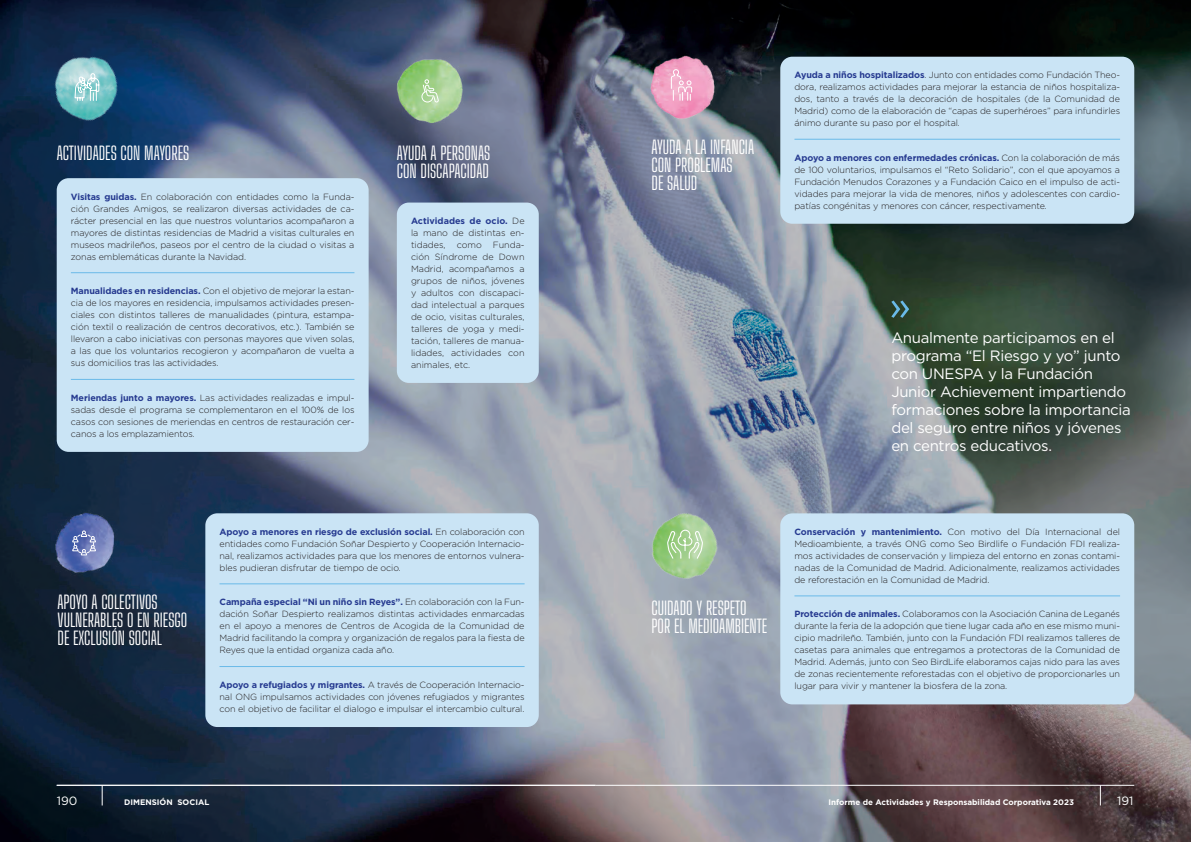
<style>
.page{position:relative;width:1191px;height:842px;background:#fff}
.page>*{position:absolute;margin:0;border:0;box-sizing:border-box;transform-origin:0 0}
.t1{font:18px/18px "Big Shoulders Display";color:#fff}
.t2{font:15px/18px "Gotham";letter-spacing:-.02em;color:#fff}
.t3{font:12px "Gotham";color:#fff}
.t4{font:300 9px/12px "Gotham";letter-spacing:-.01em;color:#231f20;text-align:justify}
.t5{font:700 8px "Gotham";color:#fff}
.s1{font-weight:700;color:#263a90}
</style>
<div class="page">
<img style="left:0;top:0;width:1191px;height:842px">
<div style="left:57px;top:178px;width:312px;height:274px;background:#cae4f5;border-radius:12px"></div>
<hr style="left:71px;top:273px;width:283px;height:1px;background:#6abae8">
<hr style="left:71px;top:379px;width:283px;height:1px;background:#6abae8">
<div style="left:780px;top:57px;width:354px;height:167px;background:#cae4f5;border-radius:12px"></div>
<hr style="left:794px;top:139px;width:326px;height:1px;background:#6abae8">
<div style="left:205px;top:513px;width:334px;height:214px;background:#cae4f5;border-radius:12px"></div>
<hr style="left:219px;top:584px;width:305px;height:1px;background:#6abae8">
<hr style="left:219px;top:666px;width:305px;height:1px;background:#6abae8">
<div style="left:397px;top:203px;width:142px;height:180px;background:#cae4f5;border-radius:12px"></div>
<svg style="left:891px;top:300px;width:18px;height:18px"></svg>
<img style="left:388px;top:48px;width:76px;height:83px">
<svg style="left:421px;top:79px;width:18px;height:24px"></svg>
<div style="left:780px;top:513px;width:354px;height:191px;background:#cae4f5;border-radius:12px"></div>
<hr style="left:794px;top:596px;width:326px;height:1px;background:#6abae8">
<img style="left:628px;top:489px;width:107px;height:109px">
<img style="left:42px;top:496px;width:76px;height:83px">
<svg style="left:72px;top:530px;width:24px;height:26px"></svg>
<img style="left:642px;top:40px;width:76px;height:82px">
<svg style="left:670px;top:69px;width:22px;height:33px"></svg>
<svg style="left:666px;top:529px;width:37px;height:31px"></svg>
<img style="left:37px;top:33px;width:107px;height:109px">
<svg style="left:74px;top:72px;width:26px;height:29px"></svg>
<svg style="left:102px;top:786px;width:1px;height:19px"></svg>
<svg style="left:1100px;top:786px;width:1px;height:19px"></svg>
<hr style="left:595px;top:785px;width:539px;height:1px;background:#fff">
<hr style="left:57px;top:785px;width:538px;height:1px;background:#fff">
<h1 class="t1" style="left:57px;top:143px;width:134px">ACTIVIDADES CON MAYORES</h1>
<h1 class="t1" style="left:651px;top:138px;width:104px">AYUDA A LA INFANCIA<br>CON PROBLEMAS<br>DE SALUD</h1>
<h1 class="t1" style="left:397px;top:143px;width:95px">AYUDA A PERSONAS<br>CON DISCAPACIDAD</h1>
<p class="t4" style="left:71px;top:190px;width:285px"><span class="s1">Visitas guidas.</span> En colaboración con entidades como la Funda&shy;ción Grandes Amigos, se realizaron diversas actividades de ca&shy;rácter presencial en las que nuestros voluntarios acompañaron a mayores de distintas residencias de Madrid a visitas culturales en museos madrileños, paseos por el centro de la ciudad o visitas a zonas emblemáticas durante la Navidad.</p>
<p class="t4" style="left:71px;top:285px;width:285px"><span class="s1">Manualidades en residencias.</span> Con el objetivo de mejorar la estan&shy;cia de los mayores en residencia, impulsamos actividades presen&shy;ciales con distintos talleres de manualidades (pintura, estampa&shy;ción textil o realización de centros decorativos, etc.). También se llevaron a cabo iniciativas con personas mayores que viven solas, a las que los voluntarios recogieron y acompañaron de vuelta a sus domicilios tras las actividades.</p>
<p class="t4" style="left:71px;top:391px;width:285px"><span class="s1">Meriendas junto a mayores.</span> Las actividades realizadas e impul&shy;sadas desde el programa se complementaron en el 100% de los casos con sesiones de meriendas en centros de restauración cer&shy;canos a los emplazamientos.</p>
<p class="t4" style="left:411px;top:214px;width:115px"><span class="s1">Actividades de ocio.</span> De la mano de distintas en&shy;tidades, como Funda&shy;ción Síndrome de Down Madrid, acompañamos a grupos de niños, jóvenes y adultos con discapaci&shy;dad intelectual a parques de ocio, visitas culturales, talleres de yoga y medi&shy;tación, talleres de manua&shy;lidades, actividades con animales, etc.</p>
<p class="t4" style="left:794px;top:69px;width:327px"><span class="s1">Ayuda a niños hospitalizados</span>. Junto con entidades como Fundación Theo&shy;dora, realizamos actividades para mejorar la estancia de niños hospitaliza&shy;dos, tanto a través de la decoración de hospitales (de la Comunidad de Madrid) como de la elaboración de “capas de superhéroes” para infundirles ánimo durante su paso por el hospital.</p>
<p class="t4" style="left:794px;top:151px;width:327px"><span class="s1">Apoyo a menores con enfermedades crónicas.</span> Con la colaboración de más de 100 voluntarios, impulsamos el “Reto Solidario”, con el que apoyamos a Fundación Menudos Corazones y a Fundación Caico en el impulso de acti&shy;vidades para mejorar la vida de menores, niños y adolescentes con cardio&shy;patías congénitas y menores con cáncer, respectivamente.</p>
<h2 class="t2" style="left:891px;top:328px;width:241px">Anualmente participamos en el programa “El Riesgo y yo” junto con UNESPA y la Fundación<br>Junior Achievement impartiendo formaciones sobre la importancia del seguro entre niños y jóvenes en centros educativos.</h2>
<h1 class="t1" style="left:58px;top:593px;width:131px">APOYO A COLECTIVOS<br>VULNERABLES O EN RIESGO<br>DE EXCLUSIÓN SOCIAL</h1>
<p class="t4" style="left:219px;top:525px;width:306px"><span class="s1">Apoyo a menores en riesgo de exclusión social.</span> En colaboración con entidades como Fundación Soñar Despierto y Cooperación Internacio&shy;nal, realizamos actividades para que los menores de entornos vulnera&shy;bles pudieran disfrutar de tiempo de ocio.</p>
<p class="t4" style="left:219px;top:596px;width:306px"><span class="s1">Campaña especial “Ni un niño sin Reyes”.</span> En colaboración con la Fun&shy;dación Soñar Despierto realizamos distintas actividades enmarcadas en el apoyo a menores de Centros de Acogida de la Comunidad de Madrid facilitando la compra y organización de regalos para la fiesta de Reyes que la entidad organiza cada año.</p>
<p class="t4" style="left:219px;top:679px;width:306px"><span class="s1">Apoyo a refugiados y migrantes.</span> A través de Cooperación Internacio&shy;nal ONG impulsamos actividades con jóvenes refugiados y migrantes con el objetivo de facilitar el dialogo e impulsar el intercambio cultural.</p>
<h1 class="t1" style="left:651px;top:598px;width:117px">CUIDADO Y RESPETO<br>POR EL MEDIOAMBIENTE</h1>
<p class="t4" style="left:794px;top:525px;width:327px"><span class="s1">Conservación y mantenimiento.</span> Con motivo del Día Internacional del Medioambiente, a través ONG como Seo Birdlife o Fundación FDI realiza&shy;mos actividades de conservación y limpieza del entorno en zonas contami&shy;nadas de la Comunidad de Madrid. Adicionalmente, realizamos actividades de reforestación en la Comunidad de Madrid.</p>
<p class="t4" style="left:794px;top:608px;width:327px"><span class="s1">Protección de animales.</span> Colaboramos con la Asociación Canina de Leganés durante la feria de la adopción que tiene lugar cada año en ese mismo muni&shy;cipio madrileño. También, junto con la Fundación FDI realizamos talleres de casetas para animales que entregamos a protectoras de la Comunidad de Madrid. Además, junto con Seo BirdLife elaboramos cajas nido para las aves de zonas recientemente reforestadas con el objetivo de proporcionarles un lugar para vivir y mantener la biosfera de la zona.</p>
<h3 class="t3" style="left:57px;top:793px;width:22px">190</h3>
<p class="t5" style="left:124px;top:797px;width:87px">Dimensión social</p>
<p class="t5" style="left:828px;top:797px;width:247px">Informe de Actividades y Responsabilidad Corporativa 2023</p>
<h3 class="t3" style="left:1117px;top:793px;width:18px">191</h3>
</div>
